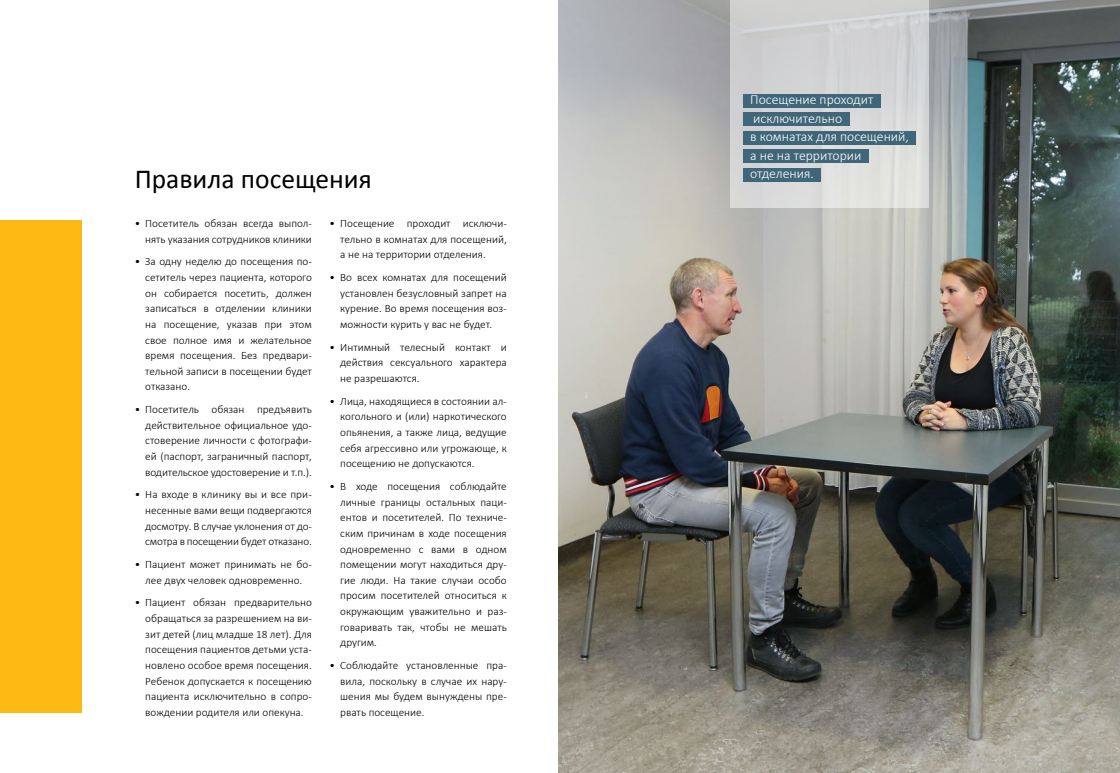
<style>
.page{position:relative;width:1120px;height:773px;background:#fff}
.page>*{position:absolute;margin:0;border:0;box-sizing:border-box;transform-origin:0 0}
.t1{font:27.5px "Calibri";color:#000}
.t2{font:300 13.75px/18.5px "Calibri";color:#fff}
.t3{font:300 11.25px/15.6px "Calibri";color:#000;text-align:justify}
</style>
<div class="page">
<div style="left:0;top:220px;width:81px;height:492px;background:#fdb913"></div>
<img style="left:558px;top:0;width:562px;height:772px">
<div style="left:730px;top:0;width:198px;height:208px;background:linear-gradient(to bottom,#cccdce,#dcdddc)"></div>
<div style="left:743px;top:94px;width:137px;height:13px;background:#406779"></div>
<div style="left:743px;top:112px;width:106px;height:14px;background:#406779"></div>
<div style="left:743px;top:131px;width:173px;height:13px;background:#406779"></div>
<div style="left:743px;top:149px;width:125px;height:14px;background:#406779"></div>
<div style="left:743px;top:168px;width:78px;height:14px;background:#406779"></div>
<h1 class="t1" style="left:135px;top:162px;width:238px">Правила посещения</h1>
<p class="t3" style="left:135px;top:215px;width:179px;text-align:right">• Посетитель обязан всегда выпол&shy;нять указания сотрудников клиники</p>
<p class="t3" style="left:145px;top:253px;width:168px;text-indent:-11px">• За одну неделю до посещения по&shy;сетитель через пациента, которого он собирается посетить, должен записаться в отделении клиники на посещение, указав при этом свое полное имя и желательное время посещения. Без предвари&shy;тельной записи в посещении будет отказано.</p>
<p class="t3" style="left:145px;top:401px;width:168px;text-indent:-11px">• Посетитель обязан предъявить действительное официальное удо&shy;стоверение личности с фотографи&shy;ей (паспорт, заграничный паспорт, водительское удостоверение и т.п.).</p>
<p class="t3" style="left:145px;top:486px;width:168px;text-indent:-11px">• На входе в клинику вы и все при&shy;несенные вами вещи подвергаются досмотру. В случае уклонения от до&shy;смотра в посещении будет отказано.</p>
<p class="t3" style="left:135px;top:556px;width:179px;text-align:center">• Пациент может принимать не бо&shy;лее двух человек одновременно.</p>
<p class="t3" style="left:145px;top:594px;width:168px;text-indent:-11px">• Пациент обязан предварительно обращаться за разрешением на ви&shy;зит детей (лиц младше 18 лет). Для посещения пациентов детьми уста&shy;новлено особое время посещения.<br>Ребенок допускается к посещению пациента исключительно в сопро&shy;вождении родителя или опекуна.</p>
<p class="t3" style="left:340px;top:215px;width:168px;text-indent:-11px">• Посещение проходит исключи&shy;тельно в комнатах для посещений, а не на территории отделения.</p>
<p class="t3" style="left:340px;top:269px;width:168px;text-indent:-11px">• Во всех комнатах для посещений установлен безусловный запрет на курение. Во время посещения воз&shy;можности курить у вас не будет.</p>
<p class="t3" style="left:340px;top:338px;width:168px;text-indent:-11px">• Интимный телесный контакт и действия сексуального характера не разрешаются.</p>
<p class="t3" style="left:340px;top:392px;width:168px;text-indent:-11px">• Лица, находящиеся в состоянии ал&shy;когольного и (или) наркотического опьянения, а также лица, ведущие себя агрессивно или угрожающе, к посещению не допускаются.</p>
<p class="t3" style="left:340px;top:478px;width:168px;text-indent:-11px">• В ходе посещения соблюдайте личные границы остальных паци&shy;ентов и посетителей. По техниче&shy;ским причинам в ходе посещения одновременно с вами в одном помещении могут находиться дру&shy;гие люди. На такие случаи особо просим посетителей относиться к окружающим уважительно и раз&shy;говаривать так, чтобы не мешать другим.</p>
<p class="t3" style="left:340px;top:657px;width:168px;text-indent:-11px">• Соблюдайте установленные пра&shy;вила, поскольку в случае их нару&shy;шения мы будем вынуждены пре&shy;рвать посещение.</p>
<p class="t2" style="left:750px;top:89px;width:160px">Посещение проходит исключительно<br>в комнатах для посещений, а не на территории отделения.</p>
</div>
